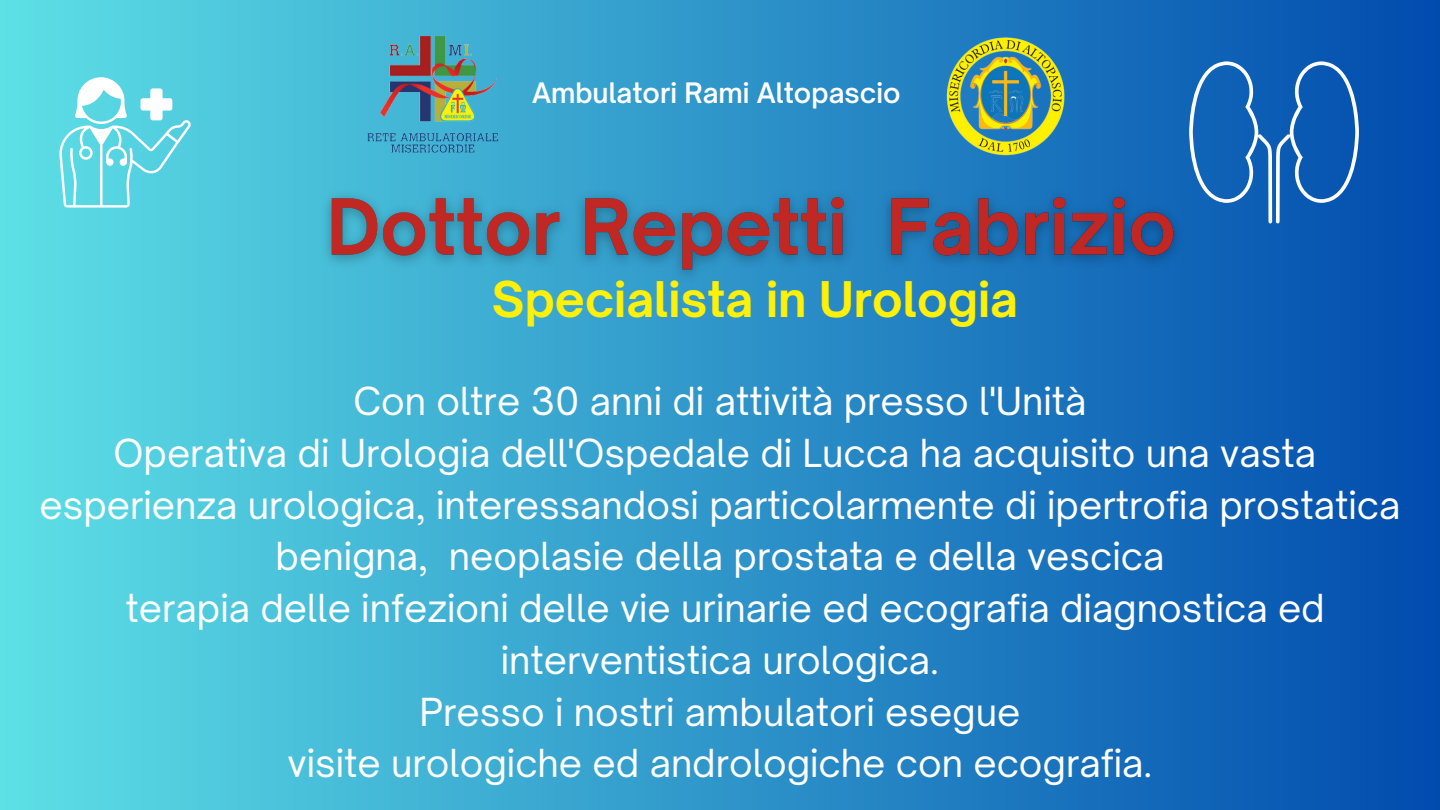
<style>
.page{position:relative;width:1440px;height:810px;background:#fff}
.page>*{position:absolute;margin:0;border:0;box-sizing:border-box;transform-origin:0 0}
.t1{font:700 47px "Open Sauce One";color:#fef008}
.t2{font:37px/51.8px "Open Sauce One";color:#fff;text-align:center}
.t3{font:600 27px "Open Sauce One";color:#fff}
</style>
<div class="page">
<div style="left:0;top:0;width:1440px;height:810px;background:linear-gradient(to right,#5de0e6,#014bad)"></div>
<img style="left:360px;top:32px;width:145px;height:132px">
<img style="left:943px;top:34px;width:125px;height:128px">
<svg style="left:59px;top:77px;width:132px;height:131px"></svg>
<svg style="left:1189px;top:61px;width:170px;height:162px;background:#276fbc"></svg>
<img style="left:314px;top:181px;width:882px;height:109px">
<p class="t3" style="left:532px;top:76px;width:370px">Ambulatori Rami Altopascio</p>
<p class="t1" style="left:492px;top:270px;width:528px">Specialista in Urologia</p>
<p class="t2" style="left:353px;top:375px;width:735px">Con oltre 30 anni di attività presso l'Unità</p>
<p class="t2" style="left:114px;top:427px;width:1204px">Operativa di Urologia dell'Ospedale di Lucca ha acquisito una vasta</p>
<p class="t2" style="left:39px;top:479px;width:1363px">esperienza urologica, interessandosi particolarmente di ipertrofia prostatica benigna, neoplasie della prostata e della vescica</p>
<p class="t2" style="left:126px;top:582px;width:1201px">terapia delle infezioni delle vie urinarie ed ecografia diagnostica ed</p>
<p class="t2" style="left:501px;top:634px;width:440px">interventistica urologica.</p>
<p class="t2" style="left:420px;top:686px;width:602px">Presso i nostri ambulatori esegue</p>
<p class="t2" style="left:288px;top:737px;width:866px">visite urologiche ed andrologiche con ecografia.</p>
</div>
